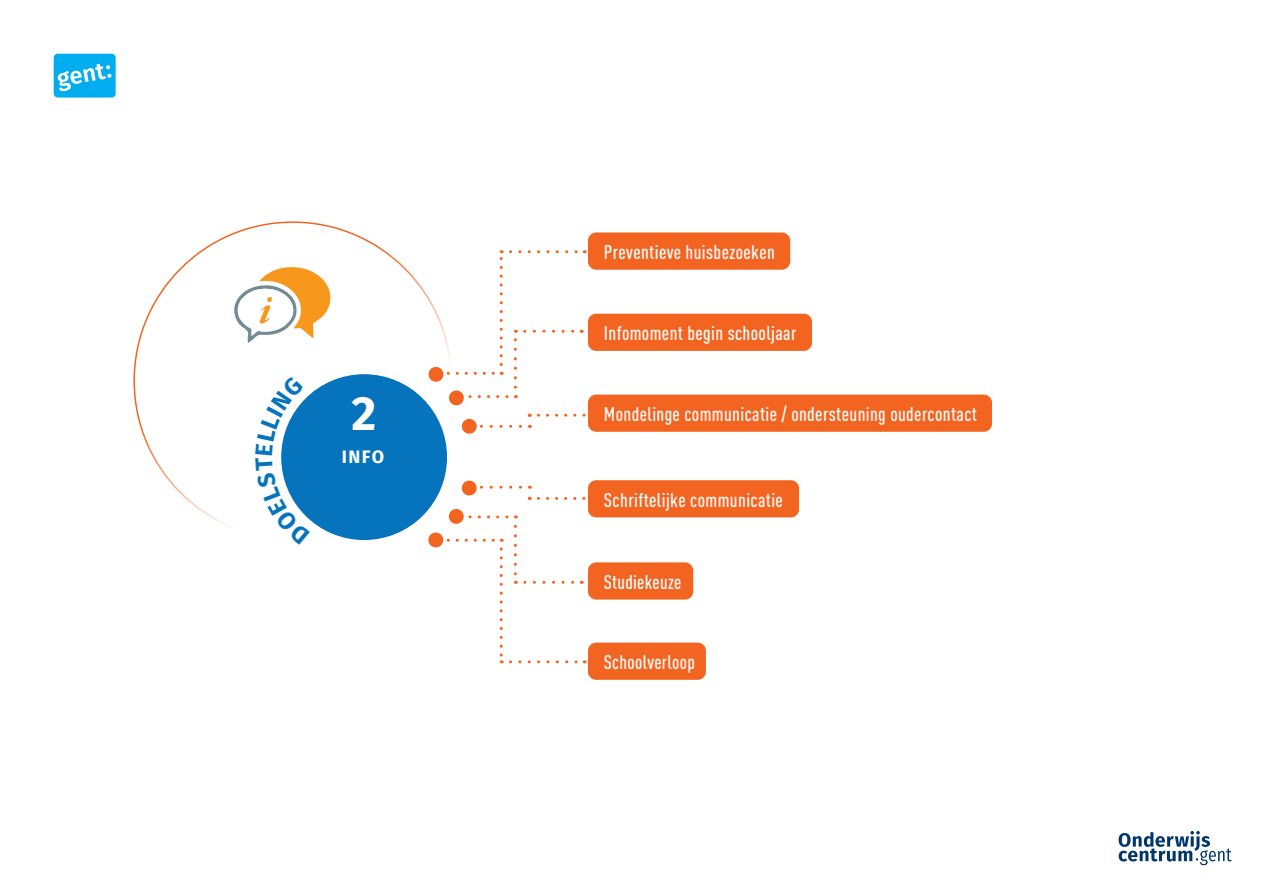
<style>
.page{position:relative;width:1263px;height:893px;background:#fff}
.page>*{position:absolute;margin:0;border:0;box-sizing:border-box;transform-origin:0 0}
.t1{font:700 48px "Fira Sans";color:#fff}
.t2{font:43.35px "Garamond Premr Pro Bd It Subh";color:#f7981d}
.t3{font:500 19.65px "DIN Cond";letter-spacing:.02em;color:#fff}
.t4{font:700 18px "Fira Sans";color:#fff}
</style>
<div class="page">
<svg style="left:234px;top:267px;width:97px;height:76px"></svg>
<svg style="left:1118px;top:831px;width:114px;height:34px"></svg>
<div style="left:54px;top:54px;width:62px;height:44px;background:#00aeef;border-radius:4px"></div>
<svg style="left:57px;top:64px;width:55px;height:28px"></svg>
<div style="left:281px;top:374px;width:166px;height:166px;background:#0574bc;border-radius:50%"></div>
<svg style="left:538px;top:414px;width:48px;height:3px"></svg>
<svg style="left:461px;top:414px;width:70px;height:20px"></svg>
<svg style="left:428px;top:250px;width:157px;height:156px"></svg>
<svg style="left:427px;top:508px;width:158px;height:155px"></svg>
<svg style="left:461px;top:480px;width:70px;height:20px"></svg>
<svg style="left:538px;top:497px;width:48px;height:3px"></svg>
<div style="left:591px;top:397px;width:398px;height:32px;background:#f36421;border-radius:5px"></div>
<div style="left:588px;top:395px;width:404px;height:37px;border:6px solid #f36421;border-radius:5px"></div>
<div style="left:591px;top:483px;width:205px;height:32px;background:#f36421;border-radius:5px"></div>
<div style="left:588px;top:480px;width:211px;height:37px;border:6px solid #f36421;border-radius:5px"></div>
<div style="left:591px;top:235px;width:196px;height:32px;background:#f36421;border-radius:5px"></div>
<div style="left:588px;top:232px;width:202px;height:38px;border:6px solid #f36421;border-radius:5px"></div>
<div style="left:591px;top:316px;width:218px;height:32px;background:#f36421;border-radius:5px"></div>
<div style="left:588px;top:314px;width:224px;height:37px;border:6px solid #f36421;border-radius:5px"></div>
<div style="left:591px;top:565px;width:99px;height:32px;background:#f36421;border-radius:5px"></div>
<div style="left:588px;top:562px;width:105px;height:38px;border:6px solid #f36421;border-radius:5px"></div>
<div style="left:591px;top:645px;width:112px;height:32px;background:#f36421;border-radius:5px"></div>
<div style="left:588px;top:643px;width:118px;height:37px;border:6px solid #f36421;border-radius:5px"></div>
<svg style="left:281px;top:383px;width:46px;height:149px"></svg>
<h2 class="t2" style="left:259px;top:284px;width:13px">i</h2>
<p class="t3" style="left:604px;top:240px;width:172px">Preventieve huisbezoeken</p>
<p class="t3" style="left:604px;top:321px;width:194px">Infomoment begin schooljaar</p>
<h1 class="t1" style="left:351px;top:373px;width:26px">2</h1>
<p class="t3" style="left:604px;top:402px;width:374px">Mondelinge communicatie / ondersteuning oudercontact</p>
<p class="t4" style="left:342px;top:442px;width:44px">INFO</p>
<p class="t3" style="left:604px;top:488px;width:180px">Schriftelijke communicatie</p>
<p class="t3" style="left:604px;top:570px;width:79px">Studiekeuze</p>
<p class="t3" style="left:604px;top:650px;width:93px">Schoolverloop</p>
</div>
